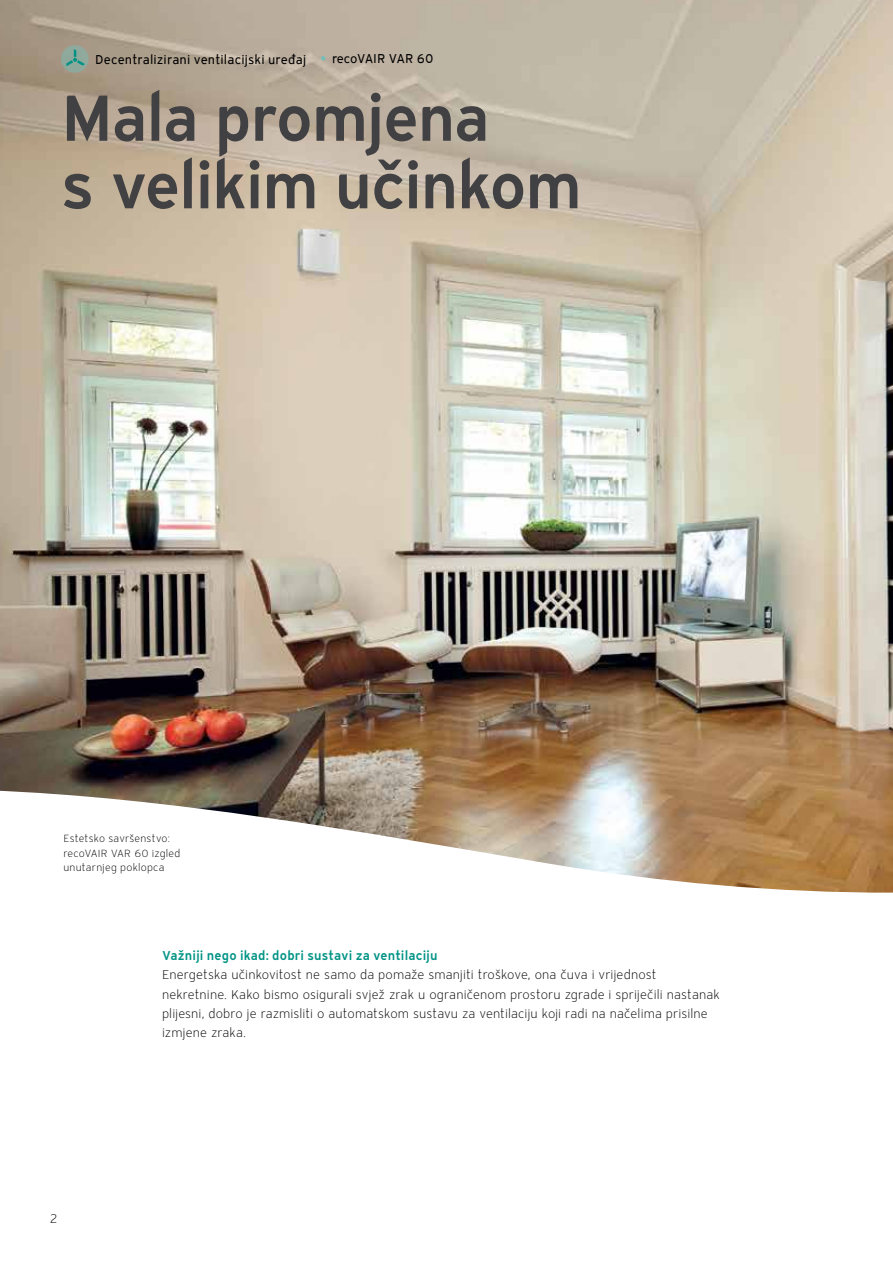
<style>
.page{position:relative;width:893px;height:1263px;background:#fff}
.page>*{position:absolute;margin:0;border:0;box-sizing:border-box;transform-origin:0 0}
.t1{font:64.5px/67.5px "Vaillant 13 Demi TID";letter-spacing:-.025em;color:#414042}
.t2{font:12.75px/19.2px "Vaillant 13 Light TID";letter-spacing:.005em;color:#000}
.t3{font:12.75px "Vaillant 13 Demi TID";letter-spacing:.01em;color:#009385}
.t4{font:12.75px "Vaillant 13 Book ETID";letter-spacing:.005em;color:#000}
.t5{font:12.75px "Vaillant 13 Book ETID";letter-spacing:-.025em;color:#000}
.t6{font:10.5px/14.4px "Vaillant 13 Light TID";letter-spacing:.02em;color:#000}
</style>
<div class="page">
<img style="left:0;top:0;width:893px;height:790px">
<svg style="left:0;top:790px;width:893px;height:103px"></svg>
<div style="left:61px;top:45px;width:28px;height:28px;background:#8fa89c;border-radius:50%"></div>
<svg style="left:321px;top:56px;width:4px;height:5px"></svg>
<svg style="left:66px;top:49px;width:19px;height:17px"></svg>
<p class="t4" style="left:95px;top:51px;width:213px">Decentralizirani ventilacijski uređaj</p>
<p class="t5" style="left:332px;top:51px;width:103px">recoVAIR VAR 60</p>
<h1 class="t1" style="left:61px;top:82px;width:522px">Mala promjena<br>s velikim učinkom</h1>
<p class="t6" style="left:63px;top:831px;width:119px">Estetsko savršenstvo: recoVAIR VAR 60 izgled unutarnjeg poklopca</p>
<p class="t2" style="left:50px;top:1209px;width:10px">2</p>
<p class="t3" style="left:162px;top:947px;width:277px">Važniji nego ikad: dobri sustavi za ventilaciju</p>
<p class="t2" style="left:162px;top:965px;width:559px">Energetska učinkovitost ne samo da pomaže smanjiti troškove, ona čuva i vrijednost nekretnine. Kako bismo osigurali svjež zrak u ograničenom prostoru zgrade i spriječili nastanak plijesni, dobro je razmisliti o automatskom sustavu za ventilaciju koji radi na načelima prisilne izmjene zraka.</p>
</div>
